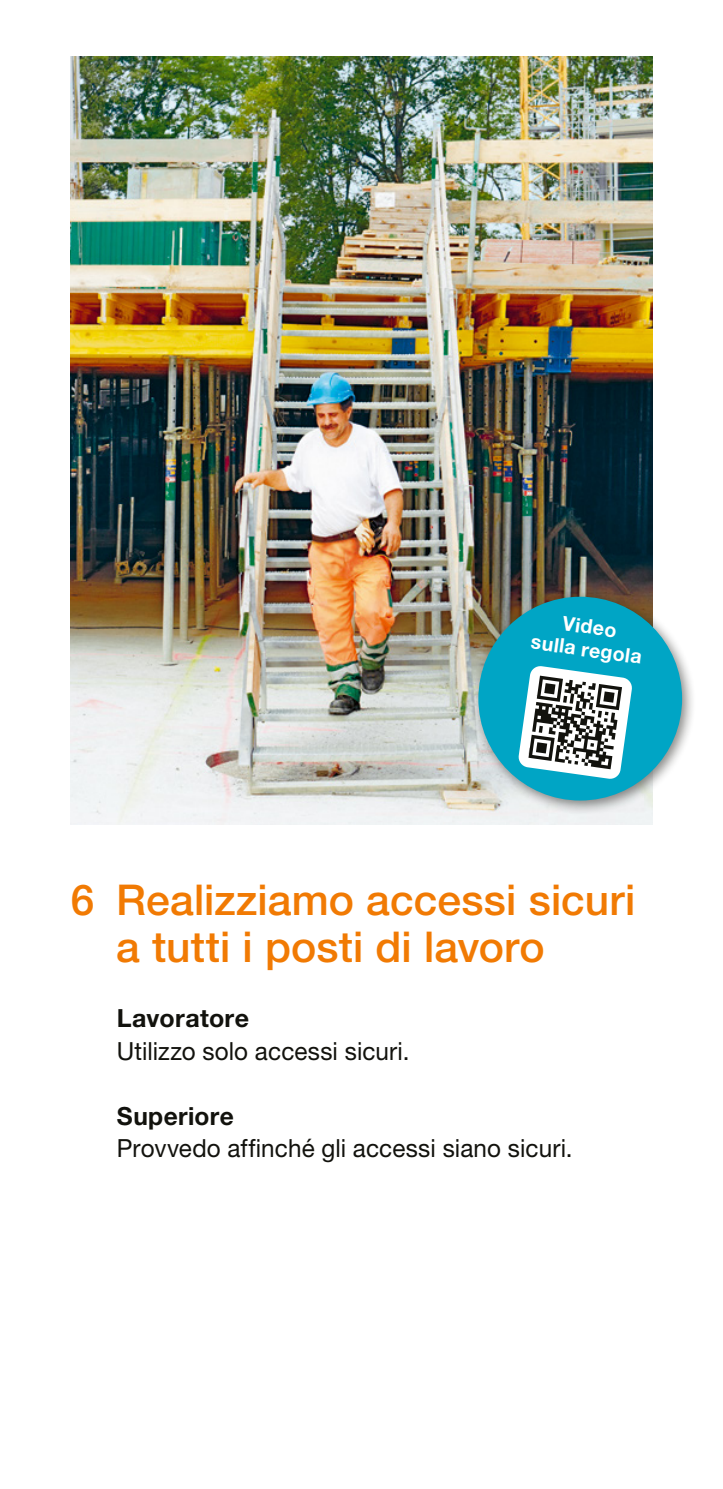
<style>
.page{position:relative;width:723px;height:1489px;background:#fff}
.page>*{position:absolute;margin:0;border:0;box-sizing:border-box;transform-origin:0 0}
.t1{font:500 42.5px/47.5px "Helvetica Neue LT Std";letter-spacing:.005em;color:#f17a03}
.t2{font:25px "Helvetica Neue LT Std";letter-spacing:.005em;color:#12120d}
.t3{font:700 25px "Helvetica Neue LT Std";letter-spacing:.015em;color:#12120d}
.t4{font:700 20px/22.8px "Helvetica Neue LT Std";color:#fff;text-align:center}
</style>
<div class="page">
<img style="left:71px;top:57px;width:581px;height:767px">
<div style="left:470px;top:588px;width:226px;height:226px;background:#12120d;opacity:.5"></div>
<div style="left:478px;top:596px;width:204px;height:204px;background:#00a5c5;border-radius:50%"></div>
<svg style="left:518px;top:666px;width:114px;height:113px"></svg>
<p class="t4" style="left:536px;top:607px;width:113px;rotate:8deg">Video<br>sulla regola</p>
<h1 class="t1" style="left:116px;top:875px;width:520px;text-indent:-45px">6 Realizziamo accessi sicuri a tutti i posti di lavoro</h1>
<p class="t3" style="left:117px;top:1002px;width:134px">Lavoratore</p>
<p class="t2" style="left:117px;top:1035px;width:294px">Utilizzo solo accessi sicuri.</p>
<p class="t3" style="left:117px;top:1100px;width:118px">Superiore</p>
<p class="t2" style="left:117px;top:1133px;width:457px">Provvedo affinché gli accessi siano sicuri.</p>
</div>
